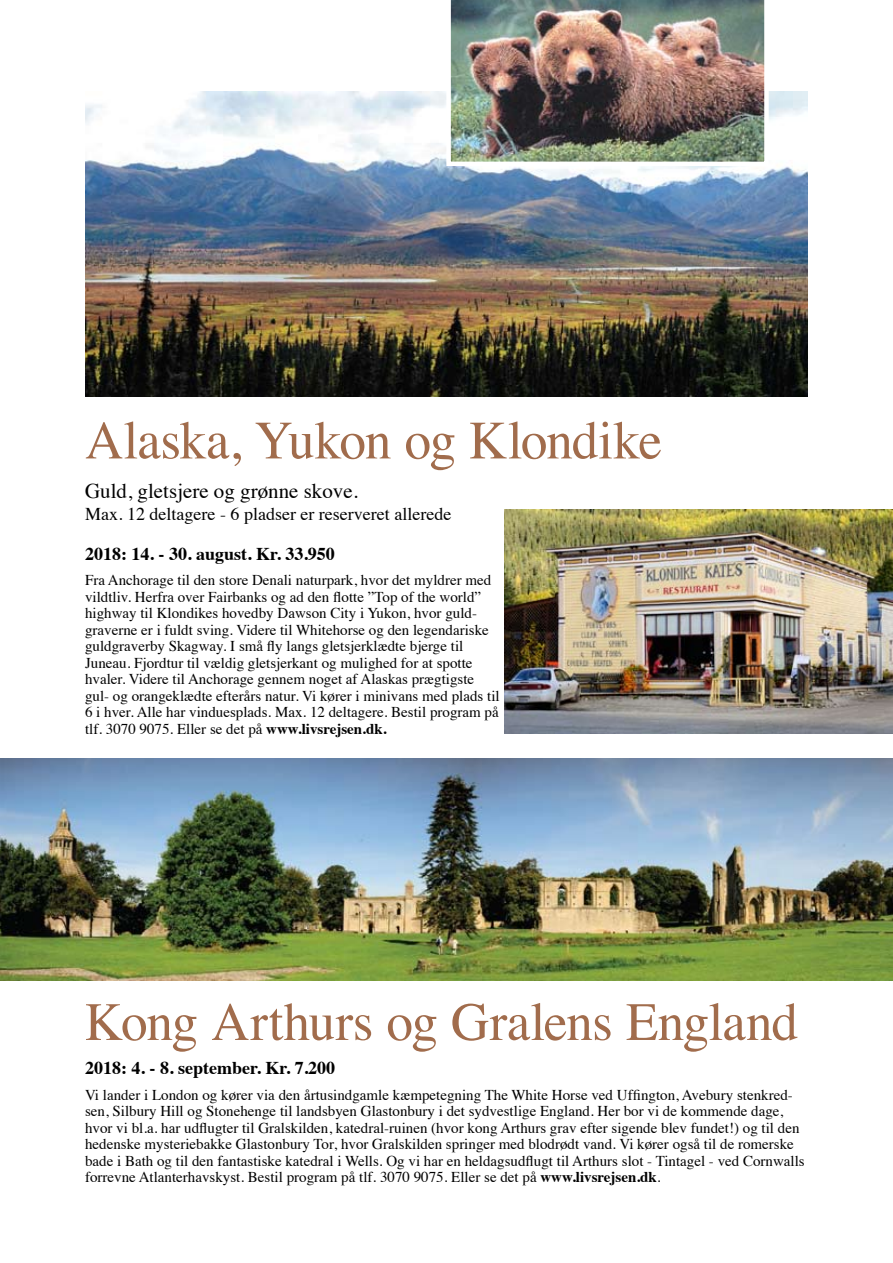
<style>
.page{position:relative;width:893px;height:1263px;background:#fff}
.page>*{position:absolute;margin:0;border:0;box-sizing:border-box;transform-origin:0 0}
.t1{font:54px "Times";letter-spacing:-.02em;color:#a16c4c}
.t2{font:21px "Times";color:#000}
.t3{font:700 18px "Times";color:#000}
.t4{font:18px "Times";color:#000}
.t5{font:15px/16.5px "Times";color:#000}
.s1{font-weight:700}
</style>
<div class="page">
<img style="left:85px;top:92px;width:723px;height:305px">
<img style="left:446px;top:0;width:323px;height:166px">
<img style="left:505px;top:509px;width:388px;height:225px">
<img style="left:0;top:758px;width:893px;height:222px">
<h1 class="t1" style="left:85px;top:390px;width:578px">Alaska, Yukon og Klondike</h1>
<h2 class="t2" style="left:85px;top:471px;width:274px">Guld, gletsjere og grønne skove.</h2>
<p class="t4" style="left:85px;top:497px;width:368px">Max. 12 deltagere - 6 pladser er reserveret allerede</p>
<p class="t3" style="left:85px;top:536px;width:251px">2018: 14. - 30. august. Kr. 33.950</p>
<p class="t5" style="left:85px;top:571px;width:416px">Fra Anchorage til den store Denali naturpark, hvor det myldrer med vildtliv. Herfra over Fairbanks og ad den flotte ”Top of the world” highway til Klondikes hovedby Dawson City i Yukon, hvor guld&shy;graverne er i fuldt sving. Videre til Whitehorse og den legendariske guldgraverby Skagway. I små fly langs gletsjerklædte bjerge til Juneau. Fjordtur til vældig gletsjerkant og mulighed for at spotte hvaler. Videre til Anchorage gennem noget af Alaskas prægtigste gul- og orangeklædte efterårs natur. Vi kører i minivans med plads til 6 i hver. Alle har vinduesplads. Max. 12 deltagere. Bestil program på tlf. 3070 9075. Eller se det på <span class="s1">www.livsrejsen.dk.</span></p>
<h1 class="t1" style="left:85px;top:971px;width:714px">Kong Arthurs og Gralens England</h1>
<p class="t3" style="left:85px;top:1051px;width:252px">2018: 4. - 8. september. Kr. 7.200</p>
<p class="t5" style="left:85px;top:1085px;width:721px">Vi lander i London og kører via den årtusindgamle kæmpetegning The White Horse ved Uffington, Avebury stenkred&shy;sen, Silbury Hill og Stonehenge til landsbyen Glastonbury i det sydvestlige England. Her bor vi de kommende dage, hvor vi bl.a. har udflugter til Gralskilden, katedral-ruinen (hvor kong Arthurs grav efter sigende blev fundet!) og til den hedenske mysteriebakke Glastonbury Tor, hvor Gralskilden springer med blodrødt vand. Vi kører også til de romerske bade i Bath og til den fantastiske katedral i Wells. Og vi har en heldagsudflugt til Arthurs slot - Tintagel - ved Cornwalls forrevne Atlanterhavskyst. Bestil program på tlf. 3070 9075. Eller se det på <span class="s1">www.livsrejsen.dk</span>.</p>
</div>
